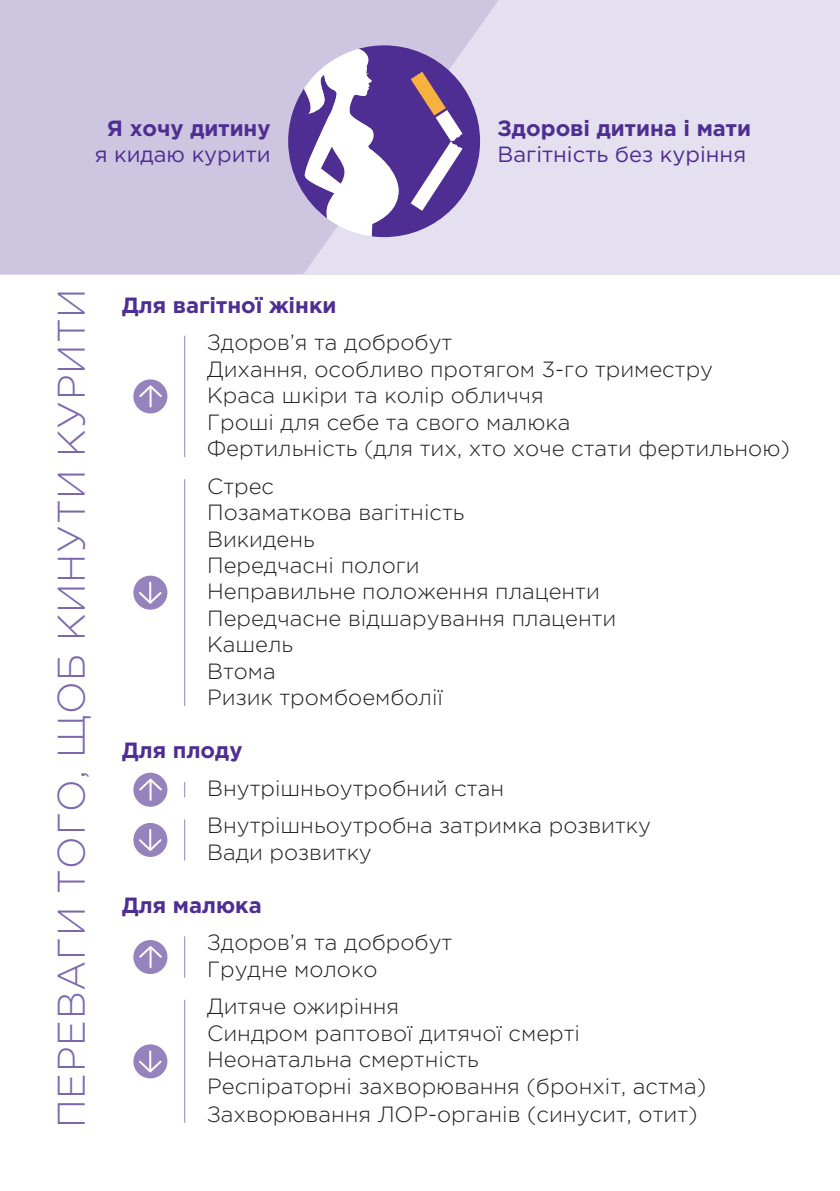
<style>
.page{position:relative;width:840px;height:1191px;background:#fff}
.page>*{position:absolute;margin:0;border:0;box-sizing:border-box;transform-origin:0 0}
.t1{font:300 38.4px "Gotham Pro";letter-spacing:.02em;color:#7d67ae}
.t2{font:300 22px/26.4px "Gotham Pro";color:#231f20}
.t3{font:700 22px "Gotham Pro";color:#4e2e92}
.t4{font:22px "Gotham Pro";color:#4e2e92}
</style>
<div class="page">
<hr style="left:184px;top:336px;width:1px;height:121px;background:#9683bd">
<hr style="left:184px;top:479px;width:1px;height:227px;background:#9683bd">
<svg style="left:184px;top:782px;width:1px;height:15px"></svg>
<hr style="left:184px;top:819px;width:1px;height:41px;background:#9683bd">
<hr style="left:184px;top:936px;width:1px;height:41px;background:#9683bd">
<hr style="left:184px;top:999px;width:1px;height:124px;background:#9683bd">
<div style="left:133px;top:379px;width:34px;height:34px;background:#9683bd;border-radius:50%"></div>
<svg style="left:137px;top:383px;width:27px;height:23px"></svg>
<div style="left:133px;top:772px;width:34px;height:34px;background:#9683bd;border-radius:50%"></div>
<hr style="left:149px;top:780px;width:2px;height:20px;background:#fff">
<svg style="left:137px;top:777px;width:27px;height:15px"></svg>
<div style="left:133px;top:940px;width:34px;height:34px;background:#9683bd;border-radius:50%"></div>
<hr style="left:149px;top:947px;width:2px;height:20px;background:#fff">
<svg style="left:137px;top:944px;width:27px;height:15px"></svg>
<div style="left:133px;top:1044px;width:34px;height:34px;background:#9683bd;border-radius:50%"></div>
<hr style="left:149px;top:1051px;width:2px;height:20px;background:#fff">
<svg style="left:137px;top:1058px;width:26px;height:16px"></svg>
<div style="left:133px;top:823px;width:34px;height:34px;background:#9683bd;border-radius:50%"></div>
<svg style="left:137px;top:830px;width:26px;height:22px"></svg>
<div style="left:133px;top:575px;width:34px;height:34px;background:#9683bd;border-radius:50%"></div>
<hr style="left:149px;top:582px;width:2px;height:20px;background:#fff">
<svg style="left:137px;top:590px;width:26px;height:15px"></svg>
<div style="left:0;top:0;width:839px;height:274px;background:#e4e0ef"></div>
<svg style="left:0;top:0;width:498px;height:274px;background:#d0c8e2"></svg>
<svg style="left:288px;top:45px;width:192px;height:192px;background:#a18fc2"></svg>
<p class="t3" style="left:107px;top:116px;width:165px">Я хочу дитину</p>
<p class="t4" style="left:95px;top:142px;width:177px">я кидаю курити</p>
<p class="t3" style="left:497px;top:116px;width:255px">Здорові дитина і мати</p>
<p class="t4" style="left:497px;top:142px;width:250px">Вагітність без куріння</p>
<h1 class="t1" style="left:50px;top:1128px;width:841px;rotate:-90deg">ПЕРЕВАГИ ТОГО, ЩОБ КИНУТИ КУРИТИ</h1>
<p class="t3" style="left:122px;top:292px;width:216px">Для вагітної жінки</p>
<p class="t2" style="left:207px;top:329px;width:584px">Здоров’я та добробут<br>Дихання, особливо протягом 3-го триместру<br>Краса шкіри та колір обличчя<br>Гроші для себе та свого малюка<br>Фертильність (для тих, хто хоче стати фертильною)</p>
<p class="t2" style="left:207px;top:473px;width:410px">Стрес<br>Позаматкова вагітність<br>Викидень<br>Передчасні пологи<br>Неправильне положення плаценти<br>Передчасне відшарування плаценти<br>Кашель<br>Втома<br>Ризик тромбоемболії</p>
<p class="t3" style="left:122px;top:737px;width:122px">Для плоду</p>
<p class="t2" style="left:207px;top:769px;width:445px;line-height:37.8px">Внутрішньоутробний стан<br>Внутрішньоутробна затримка розвитку</p>
<p class="t2" style="left:207px;top:839px;width:166px">Вади розвитку</p>
<p class="t3" style="left:122px;top:892px;width:141px">Для малюка</p>
<p class="t2" style="left:207px;top:929px;width:247px">Здоров’я та добробут<br>Грудне молоко</p>
<p class="t2" style="left:207px;top:993px;width:500px">Дитяче ожиріння<br>Синдром раптової дитячої смерті<br>Неонатальна смертність<br>Респіраторні захворювання (бронхіт, астма)</p>
<p class="t2" style="left:207px;top:1101px;width:491px">Захворювання ЛОР-органів (синусит, отит)</p>
</div>
